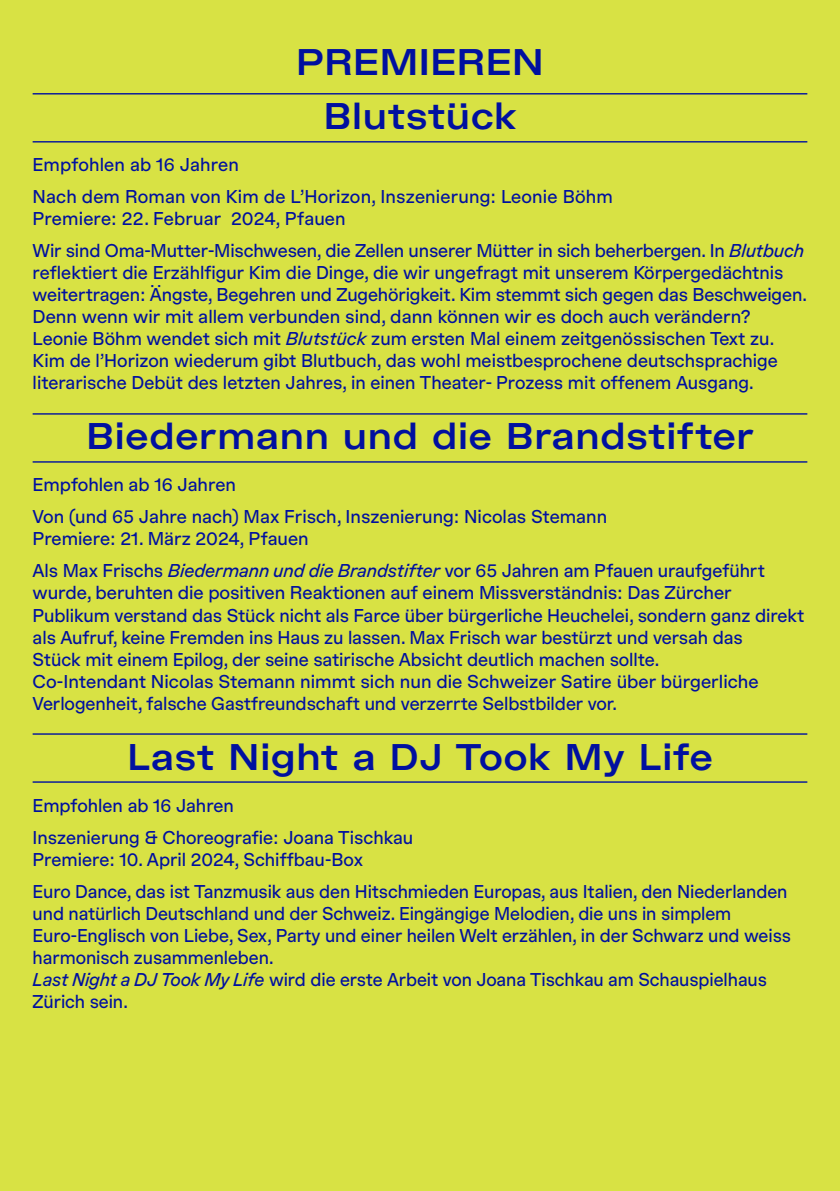
<style>
.page{position:relative;width:840px;height:1191px;background:#fff}
.page>*{position:absolute;margin:0;border:0;box-sizing:border-box;transform-origin:0 0}
.t1{font:500 expanded 36px/54.6px "Rekord 15";letter-spacing:.02em;color:#00109f;text-align:center}
.t2{font:18px/22px "Rekord 15";letter-spacing:-.005em;color:#00109f}
.t3{font:18px/22px "Rekord 15";letter-spacing:-.005em;color:#00109f;scale:.96 1}
.s1{font-style:italic}
</style>
<div class="page">
<div style="left:0;top:0;width:839px;height:1191px;background:#d8e244"></div>
<hr style="left:33px;top:93px;width:773px;height:1px;background:#00109f">
<hr style="left:33px;top:141px;width:773px;height:1px;background:#00109f">
<hr style="left:33px;top:413px;width:773px;height:1px;background:#00109f">
<hr style="left:33px;top:461px;width:773px;height:1px;background:#00109f">
<hr style="left:33px;top:733px;width:773px;height:1px;background:#00109f">
<hr style="left:33px;top:781px;width:773px;height:1px;background:#00109f">
<h1 class="t1" style="left:296px;top:35px;width:249px">PREMIEREN<br>Blutstück</h1>
<p class="t2" style="left:33px;top:149px;width:581px;line-height:32px">Empfohlen ab 16 Jahren<br>Nach dem Roman von Kim de L’Horizon, Inszenierung: Leonie Böhm</p>
<p class="t2" style="left:33px;top:203px;width:772px;line-height:32px">Premiere: 22. Februar 2024, Pfauen<br>Wir sind Oma-Mutter-Mischwesen, die Zellen unserer Mütter in sich beherbergen. In <span class="s1">Blutbuch</span></p>
<p class="t2" style="left:33px;top:262px;width:775px">reflektiert die Erzählfigur Kim die Dinge, die wir ungefragt mit unserem Körpergedächtnis weitertragen: Ängste, Begehren und Zugehörigkeit. Kim stemmt sich gegen das Beschweigen.<br>Denn wenn wir mit allem verbunden sind, dann können wir es doch auch verändern?<br>Leonie Böhm wendet sich mit <span class="s1">Blutstück</span> zum ersten Mal einem zeitgenössischen Text zu.<br>Kim de l’Horizon wiederum gibt Blutbuch, das wohl meistbesprochene deutschsprachige literarische Debüt des letzten Jahres, in einen Theater- Prozess mit offenem Ausgang.</p>
<h1 class="t1" style="left:86px;top:409px;width:669px">Biedermann und die Brandstifter</h1>
<p class="t2" style="left:33px;top:469px;width:575px;line-height:32px">Empfohlen ab 16 Jahren<br>Von (und 65 Jahre nach) Max Frisch, Inszenierung: Nicolas Stemann</p>
<p class="t2" style="left:33px;top:523px;width:733px;line-height:32px">Premiere: 21. März 2024, Pfauen<br>Als Max Frischs <span class="s1">Biedermann und die Brandstifter</span> vor 65 Jahren am Pfauen uraufgeführt</p>
<p class="t2" style="left:33px;top:582px;width:772px">wurde, beruhten die positiven Reaktionen auf einem Missverständnis: Das Zürcher Publikum verstand das Stück nicht als Farce über bürgerliche Heuchelei, sondern ganz direkt als Aufruf, keine Fremden ins Haus zu lassen. Max Frisch war bestürzt und versah das<br>Stück mit einem Epilog, der seine satirische Absicht deutlich machen sollte.<br>Co-Intendant Nicolas Stemann nimmt sich nun die Schweizer Satire über bürgerliche Verlogenheit, falsche Gastfreundschaft und verzerrte Selbstbilder vor.</p>
<h1 class="t1" style="left:127px;top:729px;width:586px">Last Night a DJ Took My Life</h1>
<p class="t2" style="left:33px;top:789px;width:382px;line-height:32px">Empfohlen ab 16 Jahren<br>Inszenierung &amp; Choreografie: Joana Tischkau</p>
<p class="t2" style="left:33px;top:843px;width:756px;line-height:32px">Premiere: 10. April 2024, Schiffbau-Box<br>Euro Dance, das ist Tanzmusik aus den Hitschmieden Europas, aus Italien, den Niederlanden</p>
<p class="t3" style="left:33px;top:902px;width:791px">und natürlich Deutschland und der Schweiz. Eingängige Melodien, die uns in simplem Euro-Englisch von Liebe, Sex, Party und einer heilen Welt erzählen, in der Schwarz und weiss harmonisch zusammenleben.<br><span class="s1">Last Night a DJ Took My Life</span> wird die erste Arbeit von Joana Tischkau am Schauspielhaus Zürich sein.</p>
</div>
